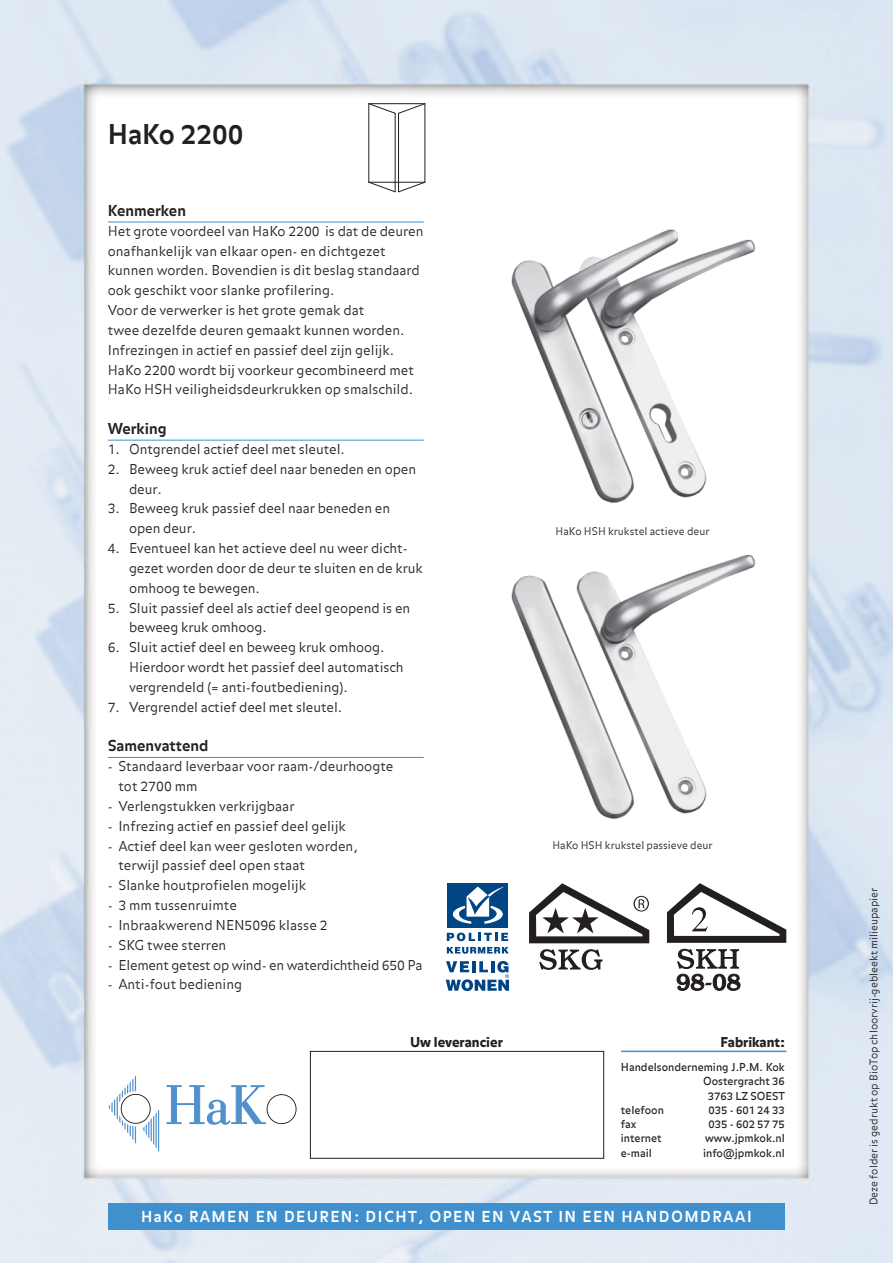
<style>
.page{position:relative;width:893px;height:1263px;background:#fff}
.page>*{position:absolute;margin:0;border:0;box-sizing:border-box;transform-origin:0 0}
.t1{font:700 27px "Balance";color:#231f20}
.t2{font:700 15px "Balance";letter-spacing:.1em;color:#fff}
.t3{font:700 15px "Balance";color:#231f20}
.t4{font:300 13.5px/19.8px "Balance";letter-spacing:-.005em;color:#231f20}
.t5{font:900 13.5px "Balance";color:#231f20}
.t6{font:10.8px "Balance";color:#231f20}
.t7{font:300 10.5px "Balance";color:#231f20}
</style>
<div class="page">
<img style="left:0;top:0;width:893px;height:1263px">
<div style="left:310px;top:1051px;width:294px;height:108px;border:1px solid #231f20"></div>
<hr style="left:621px;top:1050px;width:165px;height:2px;background:#3f90cd">
<hr style="left:108px;top:222px;width:316px;height:1px;background:#3f90cd">
<hr style="left:108px;top:440px;width:316px;height:1px;background:#3f90cd">
<hr style="left:108px;top:757px;width:316px;height:1px;background:#3f90cd">
<hr style="left:398px;top:113px;width:1px;height:79px;background:#231f20">
<svg style="left:369px;top:183px;width:56px;height:9px"></svg>
<hr style="left:395px;top:113px;width:1px;height:79px;background:#231f20">
<svg style="left:370px;top:104px;width:55px;height:10px"></svg>
<hr style="left:369px;top:103px;width:56px;height:1px;background:#231f20">
<hr style="left:425px;top:104px;width:1px;height:78px;background:#231f20">
<hr style="left:369px;top:182px;width:56px;height:1px;background:#231f20">
<hr style="left:369px;top:104px;width:1px;height:78px;background:#231f20">
<div style="left:443px;top:878px;width:70px;height:117px;background:#fff"></div>
<svg style="left:447px;top:932px;width:61px;height:9px"></svg>
<svg style="left:447px;top:947px;width:62px;height:7px"></svg>
<div style="left:448px;top:883px;width:60px;height:45px;background:#004684"></div>
<svg style="left:453px;top:886px;width:51px;height:38px"></svg>
<svg style="left:446px;top:961px;width:63px;height:30px"></svg>
<svg style="left:539px;top:949px;width:64px;height:21px"></svg>
<svg style="left:529px;top:883px;width:120px;height:60px"></svg>
<svg style="left:676px;top:949px;width:65px;height:42px"></svg>
<svg style="left:667px;top:883px;width:119px;height:60px"></svg>
<img style="left:481px;top:207px;width:303px;height:312px">
<img style="left:481px;top:522px;width:303px;height:312px">
<div style="left:108px;top:1203px;width:676px;height:27px;background:#3f90cd"></div>
<svg style="left:109px;top:1075px;width:50px;height:77px"></svg>
<svg style="left:167px;top:1085px;width:130px;height:39px"></svg>
<h1 class="t1" style="left:108px;top:119px;width:137px">HaKo 2200</h1>
<p class="t3" style="left:108px;top:202px;width:80px">Kenmerken</p>
<p class="t4" style="left:108px;top:221px;width:317px">Het grote voordeel van HaKo 2200 is dat de deuren onafhankelijk van elkaar open- en dichtgezet kunnen worden. Bovendien is dit beslag standaard ook geschikt voor slanke profilering.<br>Voor de verwerker is het grote gemak dat<br>twee dezelfde deuren gemaakt kunnen worden.<br>Infrezingen in actief en passief deel zijn gelijk.<br>HaKo 2200 wordt bij voorkeur gecombineerd met HaKo HSH veiligheidsdeurkrukken op smalschild.</p>
<p class="t3" style="left:108px;top:420px;width:60px">Werking</p>
<p class="t4" style="left:108px;top:439px;width:238px">1. Ontgrendel actief deel met sleutel.</p>
<p class="t4" style="left:129px;top:459px;width:289px;text-indent:-21px">2. Beweeg kruk actief deel naar beneden en open deur.</p>
<p class="t4" style="left:129px;top:499px;width:263px;text-indent:-21px">3. Beweeg kruk passief deel naar beneden en open deur.</p>
<p class="t4" style="left:129px;top:539px;width:295px;text-indent:-21px">4. Eventueel kan het actieve deel nu weer dicht&shy;gezet worden door de deur te sluiten en de kruk omhoog te bewegen.</p>
<p class="t4" style="left:129px;top:598px;width:283px;text-indent:-21px">5. Sluit passief deel als actief deel geopend is en beweeg kruk omhoog.</p>
<p class="t4" style="left:129px;top:638px;width:276px;text-indent:-21px">6. Sluit actief deel en beweeg kruk omhoog.<br>Hierdoor wordt het passief deel automatisch vergrendeld (= anti-foutbediening).</p>
<p class="t4" style="left:108px;top:697px;width:236px">7. Vergrendel actief deel met sleutel.</p>
<p class="t3" style="left:108px;top:737px;width:102px">Samenvattend</p>
<p class="t4" style="left:118px;top:757px;width:277px;text-indent:-11px">- Standaard leverbaar voor raam-/deurhoogte tot 2700 mm</p>
<p class="t4" style="left:108px;top:796px;width:188px">- Verlengstukken verkrijgbaar</p>
<p class="t4" style="left:108px;top:816px;width:240px">- Infrezing actief en passief deel gelijk</p>
<p class="t4" style="left:118px;top:836px;width:241px;text-indent:-11px">- Actief deel kan weer gesloten worden, terwijl passief deel open staat</p>
<p class="t4" style="left:108px;top:876px;width:200px">- Slanke houtprofielen mogelijk</p>
<p class="t4" style="left:108px;top:895px;width:131px">- 3 mm tussenruimte</p>
<p class="t4" style="left:108px;top:915px;width:221px">- Inbraakwerend NEN5096 klasse 2</p>
<p class="t4" style="left:108px;top:935px;width:120px">- SKG twee sterren</p>
<p class="t4" style="left:108px;top:955px;width:316px">- Element getest op wind- en waterdichtheid 650 Pa</p>
<p class="t4" style="left:108px;top:975px;width:136px">- Anti-fout bediening</p>
<p class="t5" style="left:410px;top:1034px;width:94px">Uw leverancier</p>
<p class="t7" style="left:556px;top:525px;width:155px">HaKo HSH krukstel actieve deur</p>
<p class="t7" style="left:552px;top:839px;width:162px">HaKo HSH krukstel passieve deur</p>
<p class="t5" style="left:721px;top:1034px;width:66px">Fabrikant:</p>
<p class="t6" style="left:621px;top:1061px;width:165px">Handelsonderneming J.P.M. Kok</p>
<p class="t6" style="left:703px;top:1075px;width:83px">Oostergracht 36</p>
<p class="t6" style="left:708px;top:1090px;width:79px">3763 LZ SOEST</p>
<p class="t6" style="left:621px;top:1104px;width:45px">telefoon</p>
<p class="t6" style="left:709px;top:1104px;width:78px">035 - 601 24 33</p>
<p class="t6" style="left:621px;top:1118px;width:17px">fax</p>
<p class="t6" style="left:709px;top:1118px;width:78px">035 - 602 57 75</p>
<p class="t6" style="left:621px;top:1132px;width:42px">internet</p>
<p class="t6" style="left:705px;top:1132px;width:81px">www.jpmkok.nl</p>
<p class="t6" style="left:621px;top:1147px;width:33px">e-mail</p>
<p class="t6" style="left:703px;top:1147px;width:83px">info@jpmkok.nl</p>
<p class="t2" style="left:141px;top:1208px;width:612px">HaKo RAMEN EN DEUREN: DICHT, OPEN EN VAST IN EEN HANDOMDRAAI</p>
<p class="t7" style="left:868px;top:1205px;width:319px;rotate:-90deg">Deze folder is gedrukt op BioTop chloorvrij-gebleekt milieupapier</p>
</div>
